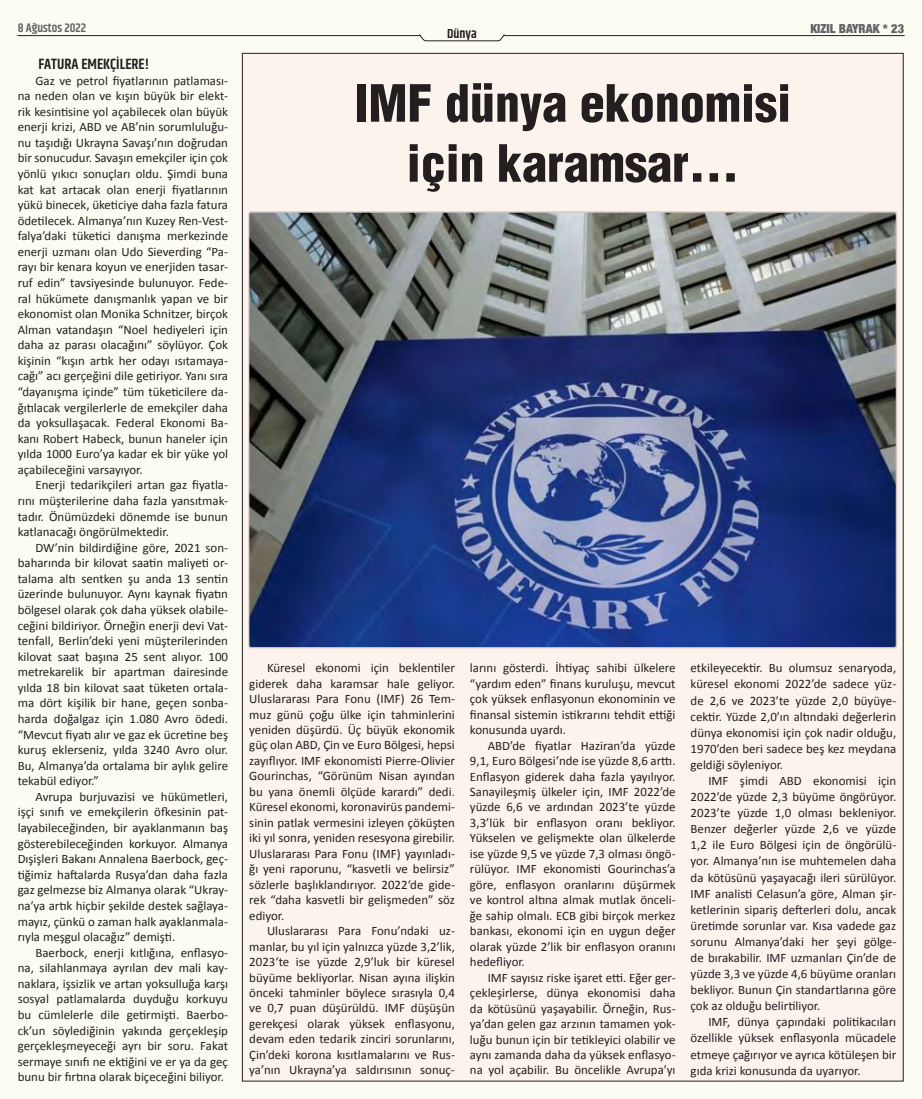
<style>
.page{position:relative;width:922px;height:1099px;background:#fff}
.page>*{position:absolute;margin:0;border:0;box-sizing:border-box;transform-origin:0 0}
.ana_başlık{font:900 condensed 50px "Helvetica";color:#231f20}
.t1{font:600 15px "Khand";color:#231f20}
.t2{font:600 13.12px "Khand";color:#231f20}
.t3{font:12.88px/15.6px "Calibri";color:#231f20;text-align:justify}
.t4{font:900 condensed 12.5px "Helvetica Neue";color:#636366}
.t5{font:600 12.5px "Khand";color:#636366}
</style>
<div class="page">
<div style="left:0;top:0;width:921px;height:1098px;background:#fdfcf3"></div>
<hr style="left:18px;top:35px;width:402px;height:1px;background:#231f20">
<hr style="left:503px;top:35px;width:400px;height:1px;background:#231f20">
<svg style="left:419px;top:34px;width:85px;height:7px"></svg>
<div style="left:242px;top:53px;width:661px;height:1028px;background:#fdf3ed"></div>
<img style="left:249px;top:213px;width:646px;height:434px">
<p class="t5" style="left:18px;top:20px;width:70px">8 Ağustos 2022</p>
<p class="t4" style="left:810px;top:18px;width:95px">KIZIL BAYRAK * 23</p>
<p class="t2" style="left:447px;top:25px;width:31px">Dünya</p>
<p class="t1" style="left:38px;top:54px;width:112px">FATURA EMEKÇILERE!</p>
<p class="t3" style="left:18px;top:72px;width:212px;text-indent:18px">Gaz ve petrol fiyatlarının patlaması&shy;na neden olan ve kışın büyük bir elekt&shy;rik kesintisine yol açabilecek olan büyük enerji krizi, ABD ve AB’nin sorumluluğu&shy;nu taşıdığı Ukrayna Savaşı’nın doğrudan bir sonucudur. Savaşın emekçiler için çok yönlü yıkıcı sonuçları oldu. Şimdi buna kat kat artacak olan enerji fiyatlarının yükü binecek, üketiciye daha fazla fatura ödetilecek. Almanya’nın Kuzey Ren-Vest&shy;falya’daki tüketici danışma merkezinde enerji uzmanı olan Udo Sieverding “Pa&shy;rayı bir kenara koyun ve enerjiden tasar&shy;ruf edin” tavsiyesinde bulunuyor. Fede&shy;ral hükümete danışmanlık yapan ve bir ekonomist olan Monika Schnitzer, birçok Alman vatandaşın “Noel hediyeleri için daha az parası olacağını” söylüyor. Çok kişinin “kışın artık her odayı ısıtamaya&shy;cağı” acı gerçeğini dile getiriyor. Yanı sıra “dayanışma içinde” tüm tüketicilere da&shy;ğıtılacak vergilerlerle de emekçiler daha da yoksullaşacak. Federal Ekonomi Ba&shy;kanı Robert Habeck, bunun haneler için yılda 1000 Euro’ya kadar ek bir yüke yol açabileceğini varsayıyor.</p>
<p class="t3" style="left:18px;top:476px;width:212px;text-indent:18px">Enerji tedarikçileri artan gaz fiyatla&shy;rını müşterilerine daha fazla yansıtmak&shy;tadır. Önümüzdeki dönemde ise bunun katlanacağı öngörülmektedir.</p>
<p class="t3" style="left:18px;top:539px;width:212px;text-indent:18px">DW’nin bildirdiğine göre, 2021 son&shy;baharında bir kilovat saatin maliyeti or&shy;talama altı sentken şu anda 13 sentin üzerinde bulunuyor. Aynı kaynak fiyatın bölgesel olarak çok daha yüksek olabile&shy;ceğini bildiriyor. Örneğin enerji devi Vat&shy;tenfall, Berlin’deki yeni müşterilerinden kilovat saat başına 25 sent alıyor. 100 metrekarelik bir apartman dairesinde yılda 18 bin kilovat saat tüketen ortala&shy;ma dört kişilik bir hane, geçen sonba&shy;harda doğalgaz için 1.080 Avro ödedi. “Mevcut fiyatı alır ve gaz ek ücretine beş kuruş eklerseniz, yılda 3240 Avro olur.<br>Bu, Almanya’da ortalama bir aylık gelire tekabül ediyor.”</p>
<p class="t3" style="left:18px;top:788px;width:212px;text-indent:18px">Avrupa burjuvazisi ve hükümetleri, işçi sınıfı ve emekçilerin öfkesinin pat&shy;layabileceğinden, bir ayaklanmanın baş gösterebileceğinden korkuyor. Almanya Dışişleri Bakanı Annalena Baerbock, geç&shy;tiğimiz haftalarda Rusya’dan daha fazla gaz gelmezse biz Almanya olarak “Ukray&shy;na’ya artık hiçbir şekilde destek sağlaya&shy;mayız, çünkü o zaman halk ayaklanmala&shy;rıyla meşgul olacağız” demişti.</p>
<p class="t3" style="left:18px;top:943px;width:212px;text-indent:18px">Baerbock, enerji kıtlığına, enflasyo&shy;na, silahlanmaya ayrılan dev mali kay&shy;naklara, işsizlik ve artan yoksulluğa karşı sosyal patlamalarda duyduğu korkuyu bu cümlelerle dile getirmişti. Baerbo&shy;ck’un söylediğinin yakında gerçekleşip gerçekleşmeyeceği ayrı bir soru. Fakat sermaye sınıfı ne ektiğini ve er ya da geç bunu bir fırtına olarak biçeceğini biliyor.</p>
<p class="ana_başlık" style="left:354px;top:72px;width:438px">IMF dünya ekonomisi</p>
<p class="ana_başlık" style="left:406px;top:132px;width:333px">için karamsar…</p>
<p class="t3" style="left:249px;top:659px;width:207px;text-indent:18px">Küresel ekonomi için beklentiler giderek daha karamsar hale geliyor.<br>Uluslararası Para Fonu (IMF) 26 Tem&shy;muz günü çoğu ülke için tahminlerini yeniden düşürdü. Üç büyük ekonomik güç olan ABD, Çin ve Euro Bölgesi, hepsi zayıflıyor. IMF ekonomisti Pierre-Olivier Gourinchas, “Görünüm Nisan ayından bu yana önemli ölçüde karardı” dedi.<br>Küresel ekonomi, koronavirüs pandemi&shy;sinin patlak vermesini izleyen çöküşten iki yıl sonra, yeniden resesyona girebilir.<br>Uluslararası Para Fonu (IMF) yayınladı&shy;ğı yeni raporunu, “kasvetli ve belirsiz” sözlerle başlıklandırıyor. 2022‘de gide&shy;rek “daha kasvetli bir gelişmeden” söz ediyor.</p>
<p class="t3" style="left:249px;top:922px;width:207px;text-indent:18px">Uluslararası Para Fonu’ndaki uz&shy;manlar, bu yıl için yalnızca yüzde 3,2’lik, 2023‘te ise yüzde 2,9’luk bir küresel büyüme bekliyorlar. Nisan ayına ilişkin önceki tahminler böylece sırasıyla 0,4 ve 0,7 puan düşürüldü. IMF düşüşün gerekçesi olarak yüksek enflasyonu, devam eden tedarik zinciri sorunlarını, Çin’deki korona kısıtlamalarını ve Rus&shy;ya’nın Ukrayna’ya saldırısının sonuç-</p>
<p class="t3" style="left:470px;top:659px;width:207px">larını gösterdi. İhtiyaç sahibi ülkelere “yardım eden” finans kuruluşu, mevcut çok yüksek enflasyonun ekonominin ve finansal sistemin istikrarını tehdit ettiği konusunda uyardı.</p>
<p class="t3" style="left:470px;top:737px;width:207px;text-indent:18px">ABD’de fiyatlar Haziran’da yüzde 9,1, Euro Bölgesi’nde ise yüzde 8,6 arttı.<br>Enflasyon giderek daha fazla yayılıyor.<br>Sanayileşmiş ülkeler için, IMF 2022’de yüzde 6,6 ve ardından 2023’te yüzde 3,3’lük bir enflasyon oranı bekliyor.<br>Yükselen ve gelişmekte olan ülkelerde ise yüzde 9,5 ve yüzde 7,3 olması öngö&shy;rülüyor. IMF ekonomisti Gourinchas’a göre, enflasyon oranlarını düşürmek ve kontrol altına almak mutlak önceli&shy;ğe sahip olmalı. ECB gibi birçok merkez bankası, ekonomi için en uygun değer olarak yüzde 2’lik bir enflasyon oranını hedefliyor.</p>
<p class="t3" style="left:470px;top:969px;width:207px;text-indent:18px">IMF sayısız riske işaret etti. Eğer ger&shy;çekleşirlerse, dünya ekonomisi daha da kötüsünü yaşayabilir. Örneğin, Rus&shy;ya’dan gelen gaz arzının tamamen yok&shy;luğu bunun için bir tetikleyici olabilir ve aynı zamanda daha da yüksek enflasyo&shy;na yol açabilir. Bu öncelikle Avrupa’yı</p>
<p class="t3" style="left:690px;top:659px;width:207px;line-height:16.1px">etkileyecektir. Bu olumsuz senaryoda, küresel ekonomi 2022’de sadece yüz&shy;de 2,6 ve 2023’te yüzde 2,0 büyüye&shy;cektir. Yüzde 2,0’ın altındaki değerlerin dünya ekonomisi için çok nadir olduğu, 1970’den beri sadece beş kez meydana geldiği söyleniyor.</p>
<p class="t3" style="left:690px;top:772px;width:207px;line-height:16.1px;text-indent:18px">IMF şimdi ABD ekonomisi için 2022’de yüzde 2,3 büyüme öngörüyor.<br>2023’te yüzde 1,0 olması bekleniyor.<br>Benzer değerler yüzde 2,6 ve yüzde 1,2 ile Euro Bölgesi için de öngörülü&shy;yor. Almanya’nın ise muhtemelen daha da kötüsünü yaşayacağı ileri sürülüyor.<br>IMF analisti Celasun’a göre, Alman şir&shy;ketlerinin sipariş defterleri dolu, ancak üretimde sorunlar var. Kısa vadede gaz sorunu Almanya’daki her şeyi gölge&shy;de bırakabilir. IMF uzmanları Çin’de de yüzde 3,3 ve yüzde 4,6 büyüme oranları bekliyor. Bunun Çin standartlarına göre çok az olduğu belirtiliyor.</p>
<p class="t3" style="left:690px;top:1013px;width:207px;line-height:16.1px;text-indent:18px">IMF, dünya çapındaki politikacıları özellikle yüksek enflasyonla mücadele etmeye çağırıyor ve ayrıca kötüleşen bir gıda krizi konusunda da uyarıyor.</p>
</div>
